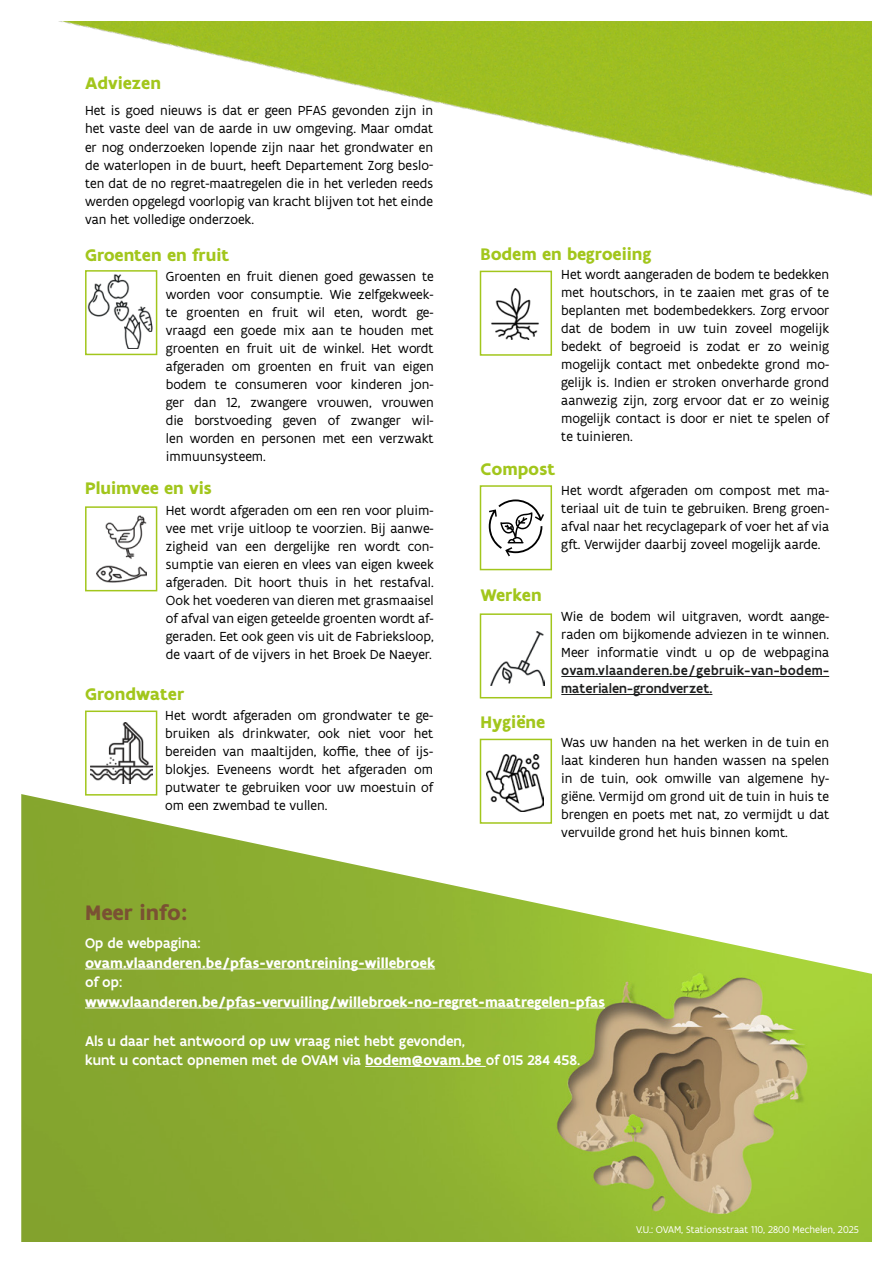
<style>
.page{position:relative;width:893px;height:1263px;background:#fff}
.page>*{position:absolute;margin:0;border:0;box-sizing:border-box;transform-origin:0 0}
.t1{font:700 22.5px "Flanders Art Sans";color:#7a5133}
.t2{font:700 18px "Flanders Art Sans";color:#a2c61c}
.t3{font:500 15px/19.5px "Flanders Art Sans";color:#fff}
.t4{font:700 15px "Flanders Art Sans";color:#fff}
.t5{font:14.1px/18px "Flanders Art Sans";color:#000;text-align:justify}
.t6{font:500 14.1px/18px "Flanders Art Sans";color:#1e1f1f}
.t7{font:10.5px "Flanders Art Sans";color:#fff}
.s1{font-weight:700}
</style>
<div class="page">
<img style="left:22px;top:794px;width:849px;height:447px">
<img style="left:65px;top:22px;width:806px;height:174px">
<svg style="left:85px;top:134px;width:6px;height:13px"></svg>
<hr style="left:85px;top:969px;width:350px;height:1px;background:#fff">
<hr style="left:85px;top:1008px;width:520px;height:1px;background:#fff">
<hr style="left:365px;top:1066px;width:121px;height:1px;background:#fff">
<img style="left:88px;top:274px;width:42px;height:47px">
<img style="left:120px;top:303px;width:33px;height:46px">
<img style="left:105px;top:515px;width:42px;height:44px">
<img style="left:97px;top:565px;width:50px;height:18px">
<img style="left:90px;top:722px;width:62px;height:62px">
<hr style="left:561px;top:676px;width:268px;height:1px;background:#1e1f1f">
<hr style="left:561px;top:694px;width:151px;height:1px;background:#1e1f1f">
<img style="left:491px;top:289px;width:48px;height:51px">
<svg style="left:489px;top:499px;width:55px;height:57px"></svg>
<img style="left:490px;top:631px;width:54px;height:54px">
<img style="left:487px;top:755px;width:57px;height:57px">
<div style="left:85px;top:270px;width:72px;height:85px;border:2px solid #a2c61c"></div>
<div style="left:85px;top:506px;width:72px;height:85px;border:2px solid #a2c61c"></div>
<div style="left:85px;top:710px;width:72px;height:85px;border:2px solid #a2c61c"></div>
<div style="left:480px;top:271px;width:72px;height:85px;border:2px solid #a2c61c"></div>
<div style="left:480px;top:485px;width:72px;height:85px;border:2px solid #a2c61c"></div>
<div style="left:480px;top:613px;width:72px;height:85px;border:2px solid #a2c61c"></div>
<div style="left:480px;top:739px;width:72px;height:85px;border:2px solid #a2c61c"></div>
<p class="t2" style="left:85px;top:72px;width:77px">Adviezen</p>
<p class="t5" style="left:85px;top:102px;width:350px">Het is goed nieuws is dat er geen PFAS gevonden zijn in het vaste deel van de aarde in uw omgeving. Maar omdat er nog onderzoeken lopende zijn naar het grondwater en de waterlopen in de buurt, heeft Departement Zorg beslo&shy;ten dat de no regret-maatregelen die in het verleden reeds werden opgelegd voorlopig van kracht blijven tot het einde van het volledige onderzoek.</p>
<p class="t2" style="left:85px;top:244px;width:146px">Groenten en fruit</p>
<p class="t5" style="left:166px;top:267px;width:269px">Groenten en fruit dienen goed gewassen te worden voor consumptie. Wie zelfgekweek&shy;te groenten en fruit wil eten, wordt ge&shy;vraagd een goede mix aan te houden met groenten en fruit uit de winkel. Het wordt afgeraden om groenten en fruit van eigen bodem te consumeren voor kinderen jon&shy;ger dan 12, zwangere vrouwen, vrouwen die borstvoeding geven of zwanger wil&shy;len worden en personen met een verzwakt immuunsysteem.</p>
<p class="t2" style="left:85px;top:477px;width:128px">Pluimvee en vis</p>
<p class="t5" style="left:166px;top:501px;width:269px">Het wordt afgeraden om een ren voor pluim&shy;vee met vrije uitloop te voorzien. Bij aanwe&shy;zigheid van een dergelijke ren wordt con&shy;sumptie van eieren en vlees van eigen kweek afgeraden. Dit hoort thuis in het restafval.<br>Ook het voederen van dieren met grasmaaisel of afval van eigen geteelde groenten wordt af&shy;geraden. Eet ook geen vis uit de Fabrieksloop, de vaart of de vijvers in het Broek De Naeyer.</p>
<p class="t2" style="left:85px;top:683px;width:101px">Grondwater</p>
<p class="t5" style="left:165px;top:706px;width:269px">Het wordt afgeraden om grondwater te ge&shy;bruiken als drinkwater, ook niet voor het bereiden van maaltijden, koffie, thee of ijs&shy;blokjes. Eveneens wordt het afgeraden om putwater te gebruiken voor uw moestuin of om een zwembad te vullen.</p>
<p class="t2" style="left:480px;top:242px;width:172px">Bodem en begroeiing</p>
<p class="t5" style="left:561px;top:265px;width:269px">Het wordt aangeraden de bodem te bedekken met houtschors, in te zaaien met gras of te beplanten met bodembedekkers. Zorg ervoor dat de bodem in uw tuin zoveel mogelijk bedekt of begroeid is zodat er zo weinig mogelijk contact met onbedekte grond mo&shy;gelijk is. Indien er stroken onverharde grond aanwezig zijn, zorg ervoor dat er zo weinig mogelijk contact is door er niet te spelen of te tuinieren.</p>
<p class="t2" style="left:480px;top:457px;width:77px">Compost</p>
<p class="t2" style="left:480px;top:584px;width:63px">Werken</p>
<p class="t2" style="left:480px;top:711px;width:66px">Hygiëne</p>
<p class="t5" style="left:561px;top:481px;width:269px">Het wordt afgeraden om compost met ma&shy;teriaal uit de tuin te gebruiken. Breng groen&shy;afval naar het recyclagepark of voer het af via gft. Verwijder daarbij zoveel mogelijk aarde.</p>
<p class="t5" style="left:561px;top:607px;width:269px">Wie de bodem wil uitgraven, wordt aange&shy;raden om bijkomende adviezen in te winnen.<br>Meer informatie vindt u op de webpagina</p>
<p class="t6" style="left:561px;top:661px;width:269px">ovam.vlaanderen.be/gebruik-van-bodem&shy;materialen-grondverzet.</p>
<p class="t5" style="left:561px;top:733px;width:269px">Was uw handen na het werken in de tuin en laat kinderen hun handen wassen na spelen in de tuin, ook omwille van algemene hy&shy;giëne. Vermijd om grond uit de tuin in huis te brengen en poets met nat, zo vermijdt u dat vervuilde grond het huis binnen komt.</p>
<h1 class="t1" style="left:85px;top:898px;width:104px">Meer info:</h1>
<p class="t3" style="left:85px;top:933px;width:117px">Op de webpagina:</p>
<p class="t4" style="left:85px;top:953px;width:352px">ovam.vlaanderen.be/pfas-verontreining-willebroek</p>
<p class="t3" style="left:85px;top:972px;width:39px">of op:</p>
<p class="t4" style="left:85px;top:992px;width:522px">www.vlaanderen.be/pfas-vervuiling/willebroek-no-regret-maatregelen-pfas</p>
<p class="t3" style="left:85px;top:1031px;width:497px">Als u daar het antwoord op uw vraag niet hebt gevonden,<br>kunt u contact opnemen met de OVAM via <span class="s1">bodem@ovam.be</span> of 015 284 458.</p>
<p class="t7" style="left:636px;top:1223px;width:224px">V.U.: OVAM, Stationsstraat 110, 2800 Mechelen, 2025</p>
</div>
